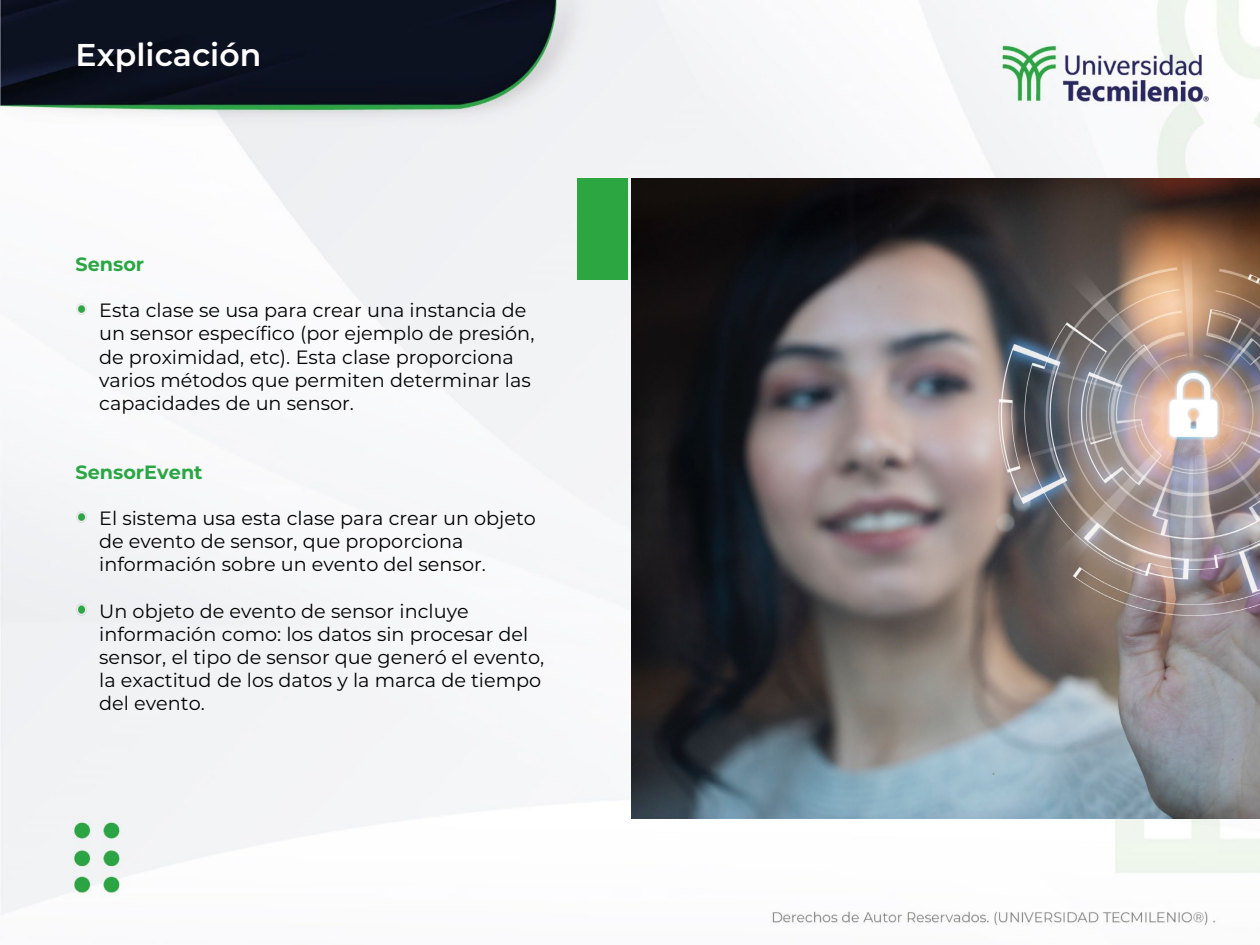
<style>
.page{position:relative;width:1260px;height:945px;background:#fff}
.page>*{position:absolute;margin:0;border:0;box-sizing:border-box;transform-origin:0 0}
.t1{font:600 31.5px "Montserrat";color:#fff}
.t2{font:19.25px/23.1px "Montserrat";color:#000}
.t3{font:700 19.25px "Montserrat";color:#2ba645}
</style>
<div class="page">
<img style="left:0;top:0;width:1260px;height:926px">
<img style="left:76px;top:302px;width:12px;height:14px">
<img style="left:76px;top:510px;width:12px;height:14px">
<svg style="left:76px;top:603px;width:12px;height:13px"></svg>
<img style="left:632px;top:178px;width:628px;height:640px">
<div style="left:578px;top:178px;width:50px;height:102px;background:#2ca640"></div>
<p class="t1" style="left:76px;top:32px;width:187px">Explicación</p>
<h1 class="t3" style="left:76px;top:250px;width:70px">Sensor</h1>
<p class="t2" style="left:99px;top:298px;width:437px">Esta clase se usa para crear una instancia de un sensor específico (por ejemplo de presión, de proximidad, etc). Esta clase proporciona varios métodos que permiten determinar las capacidades de un sensor.</p>
<h1 class="t3" style="left:76px;top:458px;width:129px">SensorEvent</h1>
<p class="t2" style="left:99px;top:506px;width:438px">El sistema usa esta clase para crear un objeto de evento de sensor, que proporciona información sobre un evento del sensor.</p>
<p class="t2" style="left:99px;top:599px;width:446px">Un objeto de evento de sensor incluye información como: los datos sin procesar del sensor, el tipo de sensor que generó el evento, la exactitud de los datos y la marca de tiempo del evento.</p>
</div>
